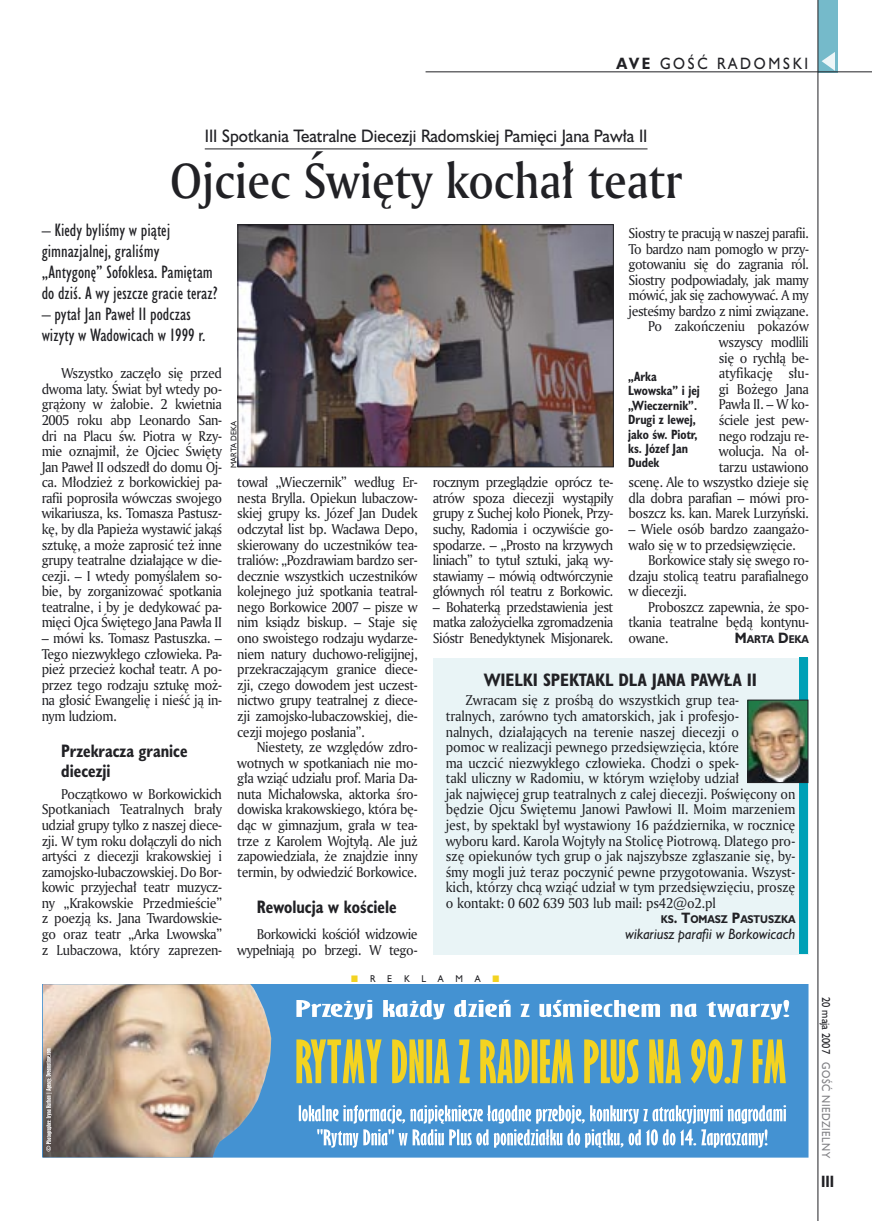
<style>
.page{position:relative;width:872px;height:1221px;background:#fff}
.page>*{position:absolute;margin:0;border:0;box-sizing:border-box;transform-origin:0 0}
._05a_tytyl_AmMd_32_pt{font:48px "Amerigo Md PL";color:#212125;scale:.9 1}
._06-4_lead_lokal_HuCn_11_pt{font:16.5px/21px "Humanst 521 Cn PL";color:#212125}
._04-3_nadtytul_lokal{font:16.5px "Humanst 521 PL";color:#212125;scale:.94 1}
._04_srodtytul_HuCB_11_pt{font:700 16.5px/19.5px "Humanst 521 Cn PL";color:#212125;scale:.94 1}
._04-2_tytul_ramki{font:700 16.5px "Humanst 521 Cn PL";color:#212125}
._15b_temat_prawo{font:15px "Humanst 521 PL";letter-spacing:.2em;color:#212125;scale:.9 1}
._17_pagina_prawa{font:700 15px "Humanst 521 Cn PL";color:#212125;scale:.94 1}
._01_body_tekst{font:13.8px/15.6px "Amerigo PL";letter-spacing:-.03em;color:#212125;text-align:justify;scale:.94 1}
._01_body_tekst-2{font:13.8px/15.6px "Amerigo PL";letter-spacing:-.01em;color:#212125;scale:.94 1}
._12b_miasto_na_koncu_Hu{font:italic 13.8px "Humanst 521 PL";color:#212125;scale:.92 1}
._09_podpis_zdjecia_HuCnB{font:700 12.3px/14.4px "Humanst 521 Cn PL";color:#212125;scale:.94 1}
._19a_data_prawa_GOSC{font:10.5px "Humanst 521 PL";letter-spacing:.05em;color:#7f7f83;scale:.9 1}
._19_data_prawa{font:10.5px "Humanst 521 PL";color:#212125;scale:.9 1}
._12a_autor_na_koncu_HuBd{font:700 10.35px "Humanst 521 PL";color:#212125;scale:.9 1}
._01_body_tekst-3{font:700 10.35px "Humanst 521 PL";color:#212125;scale:.9 1}
._19b_reklama_lewa{font:9px "Humanst 521 PL";color:#212125;scale:.94 1}
._09a_autor_zdjecia_Hu_5_pt{font:7.5px "Humanst 521 PL";color:#212125;scale:.94 1}
.s1{font-weight:700}
.s2{font-size:13.8px}
</style>
<div class="page">
<div style="left:818px;top:0;width:19px;height:72px;background:#75baca"></div>
<hr style="left:817px;top:0;width:1px;height:1220px;background:#212125">
<svg style="left:821px;top:52px;width:14px;height:19px"></svg>
<hr style="left:425px;top:72px;width:447px;height:1px;background:#212125">
<div style="left:43px;top:984px;width:765px;height:172px;background:#4492d2"></div>
<div style="left:43px;top:983px;width:765px;height:174px;border:1px solid #4492d2"></div>
<svg style="left:296px;top:999px;width:493px;height:20px"></svg>
<svg style="left:296px;top:1039px;width:490px;height:44px"></svg>
<img style="left:43px;top:984px;width:228px;height:173px">
<svg style="left:46px;top:1048px;width:6px;height:103px"></svg>
<svg style="left:299px;top:1105px;width:487px;height:42px"></svg>
<hr style="left:205px;top:148px;width:442px;height:1px;background:#212125">
<div style="left:433px;top:658px;width:375px;height:296px;background:#e9f4f6"></div>
<div style="left:799px;top:657px;width:9px;height:297px;background:#00a0b6"></div>
<img style="left:749px;top:701px;width:57px;height:79px">
<div style="left:747px;top:699px;width:61px;height:83px;border:1px solid #212125"></div>
<img style="left:240px;top:226px;width:371px;height:239px">
<div style="left:238px;top:224px;width:375px;height:243px;border:1px solid #212125"></div>
<p class="_15b_temat_prawo" style="left:616px;top:53px;width:215px"><span class="s1">AVE</span> GOŚĆ RADOMSKI</p>
<p class="_04-3_nadtytul_lokal" style="left:205px;top:124px;width:472px">III Spotkania Teatralne Diecezji Radomskiej Pamięci Jana Pawła II</p>
<p class="_05a_tytyl_AmMd_32_pt" style="left:170px;top:148px;width:570px">Ojciec Święty kochał teatr</p>
<p class="_06-4_lead_lokal_HuCn_11_pt" style="left:42px;top:219px;width:178px">– Kiedy byliśmy w piątej gimnazjalnej, graliśmy „Antygonę” Sofoklesa. Pamiętam do dziś. A wy jeszcze gracie teraz?</p>
<p class="_06-4_lead_lokal_HuCn_11_pt" style="left:42px;top:303px;width:165px">– pytał Jan Paweł II podczas wizyty w Wadowicach w 1999 r.</p>
<p class="_01_body_tekst" style="left:42px;top:365px;width:193px;text-indent:20px">Wszystko zaczęło się przed dwoma laty. Świat był wtedy po&shy;grążony w żałobie. 2 kwietnia 2005 roku abp Leonardo San&shy;dri na Placu św. Piotra w Rzy&shy;mie oznajmił, że Ojciec Święty Jan Paweł II odszedł do domu Oj&shy;ca. Młodzież z borkowickiej pa&shy;rafii poprosiła wówczas swojego wikariusza, ks. Tomasza Pastusz&shy;kę, by dla Papieża wystawić jakąś sztukę, a może zaprosić też inne grupy teatralne działające w die&shy;cezji. – I wtedy pomyślałem so&shy;bie, by zorganizować spotkania teatralne, i by je dedykować pa&shy;mięci Ojca Świętego Jana Pawła II</p>
<p class="_01_body_tekst" style="left:42px;top:630px;width:193px">– mówi ks. Tomasz Pastuszka. – Tego niezwykłego człowieka. Pa&shy;pież przecież kochał teatr. A po&shy;przez tego rodzaju sztukę moż&shy;na głosić Ewangelię i nieść ją in&shy;nym ludziom.</p>
<p class="_04_srodtytul_HuCB_11_pt" style="left:61px;top:741px;width:136px">Przekracza granice diecezji</p>
<p class="_01_body_tekst" style="left:42px;top:785px;width:193px;text-indent:20px">Początkowo w Borkowickich Spotkaniach Teatralnych brały udział grupy tylko z naszej diece&shy;zji. W tym roku dołączyli do nich artyści z diecezji krakowskiej i zamojsko-lubaczowskiej. Do Bor&shy;kowic przyjechał teatr muzycz&shy;ny „Krakowskie Przedmieście” z poezją ks. Jana Twardowskie&shy;go oraz teatr „Arka Lwowska” z Lubaczowa, który zaprezen-</p>
<p class="_01_body_tekst" style="left:628px;top:225px;width:193px">Siostry te pracują w naszej parafii.<br>To bardzo nam pomogło w przy&shy;gotowaniu się do zagrania ról.<br>Siostry podpowiadały, jak mamy mówić, jak się zachowywać. A my jesteśmy bardzo z nimi związane.</p>
<p class="_01_body_tekst" style="left:628px;top:318px;width:193px;text-align:right">Po zakończeniu pokazów wszyscy modlili<br>się o rychłą be-<br>atyfikację słu-<br>gi Bożego Jana<br>Pawła II. – W ko-<br>ściele jest pew-<br>nego rodzaju re-<br>wolucja. Na oł-<br>tarzu ustawiono<br>scenę. Ale to wszystko dzieje się dla dobra parafian – mówi pro&shy;boszcz ks. kan. Marek Lurzyński.</p>
<p class="_01_body_tekst" style="left:628px;top:521px;width:193px">– Wiele osób bardzo zaangażo&shy;wało się w to przedsięwzięcie.</p>
<p class="_01_body_tekst" style="left:628px;top:552px;width:193px;text-indent:20px">Borkowice stały się swego ro&shy;dzaju stolicą teatru parafialnego w diecezji.</p>
<p class="_01_body_tekst" style="left:628px;top:598px;width:193px;text-indent:20px">Proboszcz zapewnia, że spo&shy;tkania teatralne będą kontynu&shy;owane.</p>
<p class="_09_podpis_zdjecia_HuCnB" style="left:628px;top:369px;width:78px">„Arka<br>Lwowska” i jej „Wieczernik”.<br>Drugi z lewej, jako św. Piotr, ks. Józef Jan<br>Dudek</p>
<p class="_09a_autor_zdjecia_Hu_5_pt" style="left:229px;top:468px;width:51px;rotate:-90deg">MARTA DEKA</p>
<p class="_01_body_tekst" style="left:237px;top:474px;width:193px">tował „Wieczernik” według Er&shy;nesta Brylla. Opiekun lubaczow&shy;skiej grupy ks. Józef Jan Dudek odczytał list bp. Wacława Depo, skierowany do uczestników tea&shy;traliów: „Pozdrawiam bardzo ser&shy;decznie wszystkich uczestników kolejnego już spotkania teatral&shy;nego Borkowice 2007 – pisze w nim ksiądz biskup. – Staje się ono swoistego rodzaju wydarze&shy;niem natury duchowo-religijnej, przekraczającym granice diece&shy;zji, czego dowodem jest uczest&shy;nictwo grupy teatralnej z diece&shy;zji zamojsko-lubaczowskiej, die&shy;cezji mojego posłania”.</p>
<p class="_01_body_tekst" style="left:237px;top:739px;width:193px;text-indent:20px">Niestety, ze względów zdro&shy;wotnych w spotkaniach nie mo&shy;gła wziąć udziału prof. Maria Da&shy;nuta Michałowska, aktorka śro&shy;dowiska krakowskiego, która bę&shy;dąc w gimnazjum, grała w tea&shy;trze z Karolem Wojtyłą. Ale już zapowiedziała, że znajdzie inny termin, by odwiedzić Borkowice.</p>
<p class="_04_srodtytul_HuCB_11_pt" style="left:257px;top:896px;width:150px">Rewolucja w kościele</p>
<p class="_01_body_tekst" style="left:237px;top:925px;width:193px;text-align:right">Borkowicki kościół widzowie wypełniają po brzegi. W tego-</p>
<p class="_01_body_tekst" style="left:433px;top:474px;width:193px">rocznym przeglądzie oprócz te&shy;atrów spoza diecezji wystąpiły grupy z Suchej koło Pionek, Przy&shy;suchy, Radomia i oczywiście go&shy;spodarze. – „Prosto na krzywych liniach” to tytuł sztuki, jaką wy&shy;stawiamy – mówią odtwórczynie głównych ról teatru z Borkowic.</p>
<p class="_01_body_tekst" style="left:433px;top:598px;width:193px">– Bohaterką przedstawienia jest matka założycielka zgromadzenia Sióstr Benedyktynek Misjonarek.</p>
<p class="_01_body_tekst-3" style="left:735px;top:632px;width:84px"><span class="s2">M</span>ARTA <span class="s2">D</span>EKA</p>
<p class="_04-2_tytul_ramki" style="left:484px;top:668px;width:274px">WIELKI SPEKTAKL DLA JANA PAWŁA II</p>
<p class="_01_body_tekst-2" style="left:446px;top:692px;width:373px;text-indent:20px">Zwracam się z prośbą do wszystkich grup tea-<br>tralnych, zarówno tych amatorskich, jak i profesjo-<br>nalnych, działających na terenie naszej diecezji o<br>pomoc w realizacji pewnego przedsięwzięcia, które<br>ma uczcić niezwykłego człowieka. Chodzi o spek-<br>takl uliczny w Radomiu, w którym wzięłoby udział<br>jak najwięcej grup teatralnych z całej diecezji. Poświęcony on będzie Ojcu Świętemu Janowi Pawłowi II. Moim marzeniem jest, by spektakl był wystawiony 16 października, w rocznicę wyboru kard. Karola Wojtyły na Stolicę Piotrową. Dlatego pro&shy;szę opiekunów tych grup o jak najszybsze zgłaszanie się, by&shy;śmy mogli już teraz poczynić pewne przygotowania. Wszyst&shy;kich, którzy chcą wziąć udział w tym przedsięwzięciu, proszę o kontakt: 0 602 639 503 lub mail: ps42@o2.pl</p>
<p class="_12a_autor_na_koncu_HuBd" style="left:661px;top:912px;width:151px">KS<span class="s2">. T</span>OMASZ <span class="s2">P</span>ASTUSZKA</p>
<p class="_12b_miasto_na_koncu_Hu" style="left:625px;top:924px;width:186px">wikariusz parafii w Borkowicach</p>
<p class="_19b_reklama_lewa" style="left:370px;top:972px;width:7px">R</p>
<p class="_19b_reklama_lewa" style="left:387px;top:972px;width:7px">E</p>
<p class="_19b_reklama_lewa" style="left:404px;top:972px;width:8px">K</p>
<p class="_19b_reklama_lewa" style="left:421px;top:972px;width:6px">L</p>
<p class="_19b_reklama_lewa" style="left:438px;top:972px;width:8px">A</p>
<p class="_19b_reklama_lewa" style="left:455px;top:972px;width:9px">M</p>
<p class="_19b_reklama_lewa" style="left:475px;top:972px;width:8px">A</p>
<p class="_19_data_prawa" style="left:833px;top:996px;width:64px;rotate:90deg">20 maja 2007</p>
<p class="_19a_data_prawa_GOSC" style="left:833px;top:1062px;width:108px;rotate:90deg">GOŚĆ NIEDZIELNY</p>
<p class="_17_pagina_prawa" style="left:821px;top:1171px;width:15px">III</p>
</div>
